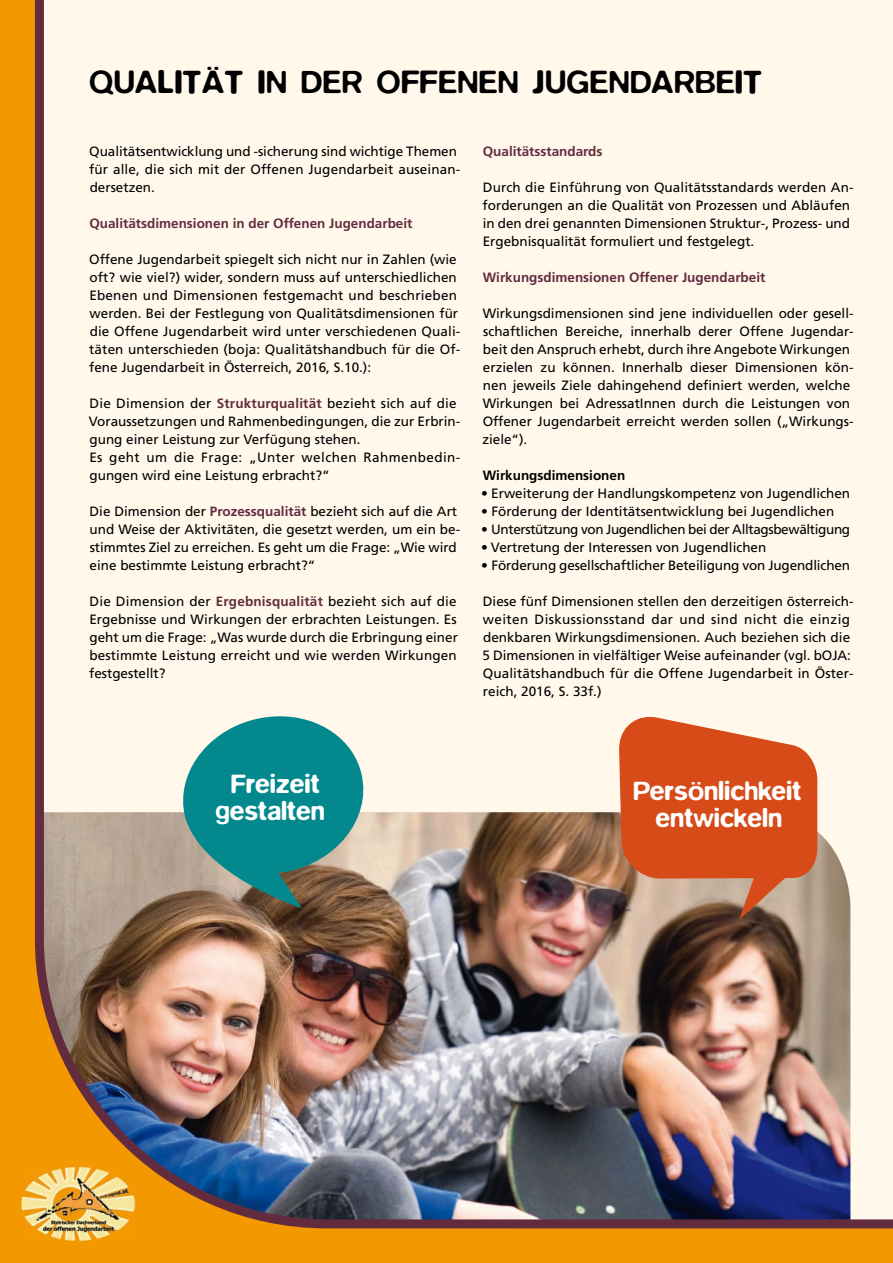
<style>
.page{position:relative;width:893px;height:1263px;background:#fff}
.page>*{position:absolute;margin:0;border:0;box-sizing:border-box;transform-origin:0 0}
.t1{font:500 33px "Blur";letter-spacing:.01em;color:#000}
.t2{font:500 27px/27px "Blur";color:#fff;text-align:center}
.t3{font:13.5px/18px "Frutiger LT Std";color:#000}
.t4{font:700 13.5px "Frutiger LT Std";color:#632c3e}
.t5{font:13.5px "Frutiger LT Std";letter-spacing:-.025em;color:#000}
.t6{font:700 13.5px "Frutiger LT Std";color:#000}
.s1{font-weight:700;color:#632c3e}
</style>
<div class="page">
<img style="left:0;top:0;width:893px;height:1263px">
<img style="left:21px;top:1165px;width:117px;height:76px">
<h1 class="t1" style="left:89px;top:63px;width:675px">QUALITÄT IN DER OFFENEN JUGENDARBEIT</h1>
<p class="t3" style="left:89px;top:142px;width:373px">Qualitätsentwicklung und -sicherung sind wichtige Themen für alle, die sich mit der Offenen Jugendarbeit auseinan&shy;dersetzen.</p>
<p class="t4" style="left:89px;top:215px;width:325px">Qualitätsdimensionen in der Offenen Jugendarbeit</p>
<p class="t3" style="left:89px;top:250px;width:373px">Offene Jugendarbeit spiegelt sich nicht nur in Zahlen (wie oft? wie viel?) wider, sondern muss auf unterschiedlichen Ebenen und Dimensionen festgemacht und beschrieben werden. Bei der Festlegung von Qualitätsdimensionen für die Offene Jugendarbeit wird unter verschiedenen Quali&shy;täten unterschieden (boja: Qualitätshandbuch für die Of&shy;fene Jugendarbeit in Österreich, 2016, S.10.):</p>
<p class="t3" style="left:89px;top:394px;width:373px">Die Dimension der <span class="s1">Strukturqualität</span> bezieht sich auf die Voraussetzungen und Rahmenbedingungen, die zur Erbrin&shy;gung einer Leistung zur Verfügung stehen.<br>Es geht um die Frage: „Unter welchen Rahmenbedin&shy;gungen wird eine Leistung erbracht?“</p>
<p class="t3" style="left:90px;top:502px;width:372px">Die Dimension der <span class="s1">Prozessqualität</span> bezieht sich auf die Art und Weise der Aktivitäten, die gesetzt werden, um ein be&shy;stimmtes Ziel zu erreichen. Es geht um die Frage: „Wie wird eine bestimmte Leistung erbracht?“</p>
<p class="t3" style="left:89px;top:592px;width:370px;text-align:justify">Die Dimension der <span class="s1">Ergebnisqualität</span> bezieht sich auf die Ergebnisse und Wirkungen der erbrachten Leistungen. Es geht um die Frage: „Was wurde durch die Erbringung einer bestimmte Leistung erreicht und wie werden Wirkungen festgestellt?</p>
<p class="t4" style="left:483px;top:143px;width:121px">Qualitätsstandards</p>
<p class="t3" style="left:482px;top:178px;width:373px">Durch die Einführung von Qualitätsstandards werden An&shy;forderungen an die Qualität von Prozessen und Abläufen in den drei genannten Dimensionen Struktur-, Prozess- und Ergebnisqualität formuliert und festgelegt.</p>
<p class="t4" style="left:483px;top:269px;width:284px">Wirkungsdimensionen Offener Jugendarbeit</p>
<p class="t3" style="left:482px;top:304px;width:373px">Wirkungsdimensionen sind jene individuellen oder gesell&shy;schaftlichen Bereiche, innerhalb derer Offene Jugendar&shy;beit den Anspruch erhebt, durch ihre Angebote Wirkungen erzielen zu können. Innerhalb dieser Dimensionen kön&shy;nen jeweils Ziele dahingehend definiert werden, welche Wirkungen bei AdressatInnen durch die Leistungen von Offener Jugendarbeit erreicht werden sollen („Wirkungs&shy;ziele“).</p>
<p class="t6" style="left:483px;top:467px;width:144px">Wirkungsdimensionen</p>
<p class="t3" style="left:481px;top:484px;width:371px">• Erweiterung der Handlungskompetenz von Jugendlichen</p>
<p class="t3" style="left:481px;top:502px;width:355px">• Förderung der Identitätsentwicklung bei Jugendlichen</p>
<p class="t5" style="left:481px;top:521px;width:371px">• Unterstützung von Jugendlichen bei der Alltagsbewältigung</p>
<p class="t3" style="left:481px;top:538px;width:287px">• Vertretung der Interessen von Jugendlichen</p>
<p class="t3" style="left:481px;top:556px;width:371px">• Förderung gesellschaftlicher Beteiligung von Jugendlichen</p>
<p class="t3" style="left:483px;top:592px;width:371px">Diese fünf Dimensionen stellen den derzeitigen österreich&shy;weiten Diskussionsstand dar und sind nicht die einzig denkbaren Wirkungsdimensionen. Auch beziehen sich die 5 Dimensionen in vielfältiger Weise aufeinander (vgl. bOJA:<br>Qualitätshandbuch für die Offene Jugendarbeit in Öster&shy;reich, 2016, S. 33f.)</p>
<h2 class="t2" style="left:216px;top:770px;width:111px">Freizeit gestalten</h2>
<h2 class="t2" style="left:633px;top:778px;width:170px">Persönlichkeit entwickeln</h2>
</div>
